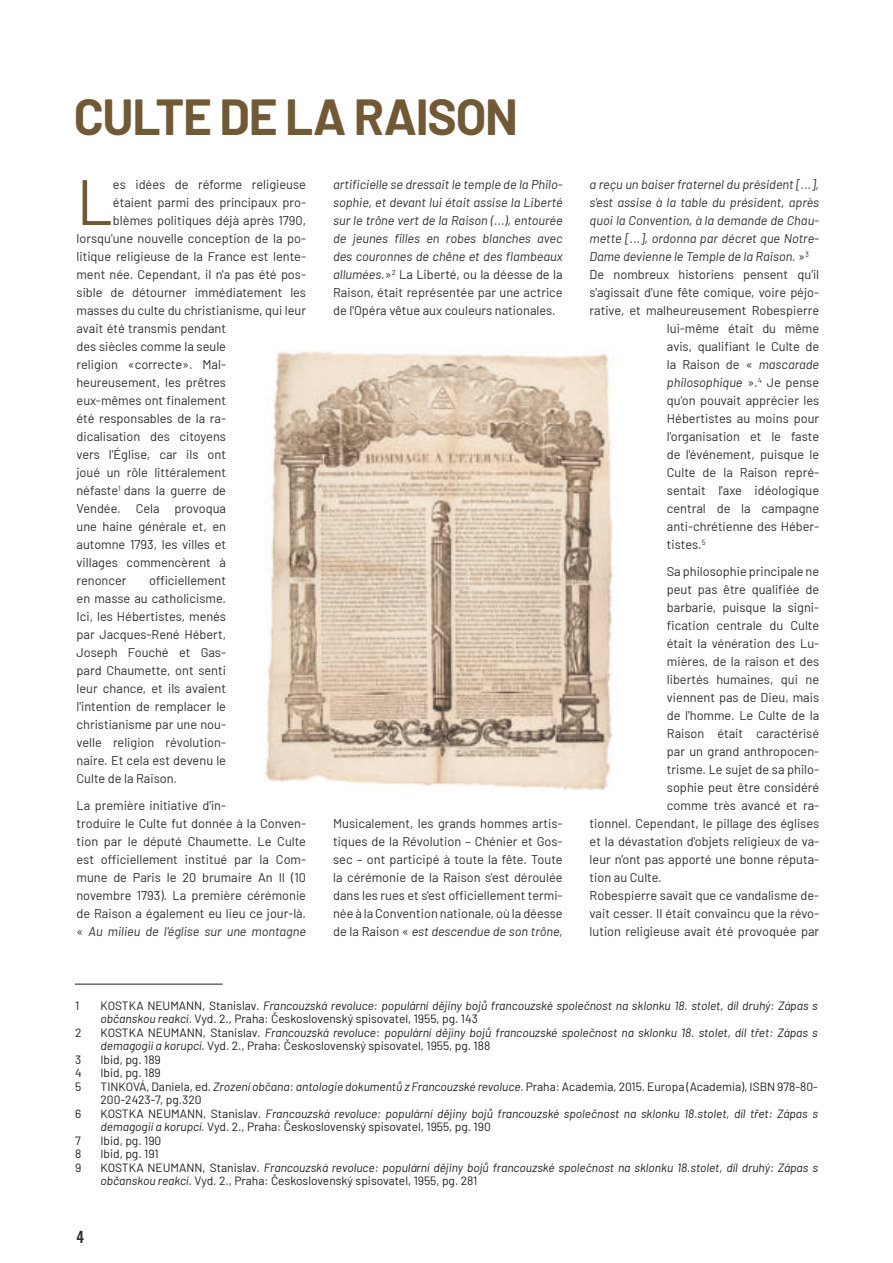
<style>
.page{position:relative;width:893px;height:1263px;background:#fff}
.page>*{position:absolute;margin:0;border:0;box-sizing:border-box;transform-origin:0 0}
.t1{font:64.2px "Barlow";color:#715935}
.t2{font:700 49.5px "Barlow";letter-spacing:-.025em;color:#715935}
.t3{font:500 15px "Oswald";color:#2e2d2c}
.t4{font:12.75px/18px "Barlow";color:#2e2d2c;text-align:justify}
.t5{font:italic 12.75px/18px "Barlow";color:#2e2d2c;text-align:justify}
.t6{font:italic 12px/13.5px "Barlow";color:#1d1d1b}
.t7{font:12px/13.5px "Barlow";color:#1d1d1b}
.s1{font-style:italic}
.s2{font-style:normal}
</style>
<div class="page">
<hr style="left:75px;top:984px;width:148px;height:1px;background:#1d1d1b">
<img style="left:265px;top:351px;width:348px;height:440px">
<h2 class="t2" style="left:74px;top:98px;width:446px">CULTE DE LA RAISON</h2>
<h1 class="t1" style="left:77px;top:155px;width:38px">L</h1>
<p class="t4" style="left:113px;top:174px;width:195px">es idées de réforme religieuse</p>
<p class="t4" style="left:113px;top:195px;width:195px">étaient parmi des principaux pro-</p>
<p class="t4" style="left:113px;top:210px;width:195px">blèmes politiques déjà après 1790,</p>
<p class="t4" style="left:77px;top:228px;width:231px">lorsqu'une nouvelle conception de la po-</p>
<p class="t4" style="left:77px;top:246px;width:231px">litique religieuse de la France est lente-</p>
<p class="t4" style="left:77px;top:264px;width:231px">ment née. Cependant, il n'a pas été pos-</p>
<p class="t4" style="left:77px;top:285px;width:231px">sible de détourner immédiatement les</p>
<p class="t4" style="left:77px;top:300px;width:231px">masses du culte du christianisme, qui leur</p>
<p class="t4" style="left:77px;top:318px;width:151px">avait été transmis pendant</p>
<p class="t4" style="left:77px;top:339px;width:151px">des siècles comme la seule</p>
<p class="t4" style="left:77px;top:354px;width:151px">religion «correcte». Mal-</p>
<p class="t4" style="left:77px;top:372px;width:151px">heureusement, les prêtres</p>
<p class="t4" style="left:77px;top:390px;width:151px">eux-mêmes ont finalement</p>
<p class="t4" style="left:77px;top:411px;width:151px">été responsables de la ra-</p>
<p class="t4" style="left:77px;top:429px;width:151px">dicalisation des citoyens</p>
<p class="t4" style="left:77px;top:444px;width:151px">vers l'Église, car ils ont</p>
<p class="t4" style="left:77px;top:462px;width:151px">joué un rôle littéralement</p>
<p class="t4" style="left:77px;top:483px;width:151px">néfaste<sup>1</sup> dans la guerre de</p>
<p class="t4" style="left:77px;top:498px;width:151px">Vendée. Cela provoqua</p>
<p class="t4" style="left:77px;top:516px;width:151px">une haine générale et, en</p>
<p class="t4" style="left:77px;top:534px;width:151px">automne 1793, les villes et</p>
<p class="t4" style="left:77px;top:552px;width:151px">villages commencèrent à</p>
<p class="t4" style="left:77px;top:570px;width:51px">renoncer</p>
<p class="t4" style="left:77px;top:570px;width:151px;text-indent:73px">officiellement en masse au catholicisme.<br>Ici, les Hébertistes, menés par Jacques-René Hébert, Joseph Fouché et Gas&shy;pard Chaumette, ont senti leur chance, et ils avaient l'intention de remplacer le christianisme par une nou&shy;velle religion révolution&shy;naire. Et cela est devenu le Culte de la Raison.</p>
<p class="t4" style="left:77px;top:795px;width:231px;text-align:left">La première initiative d'in-<br>troduire le Culte fut donnée à la Conven&shy;tion par le député Chaumette. Le Culte est officiellement institué par la Com&shy;mune de Paris le 20 brumaire An II (10 novembre 1793). La première cérémonie de Raison a également eu lieu ce jour-là. « <span class="s1">Au milieu de l'église sur une montagne</span></p>
<p class="t5" style="left:333px;top:174px;width:231px">artificielle se dressait le temple de la Philo&shy;sophie, et devant lui était assise la Liberté sur le trône vert de la Raison (...), entourée de jeunes filles en robes blanches avec des couronnes de chêne et des flambeaux allumées<span class="s2">.»</span><sup>2</sup> <span class="s2">La Liberté, ou la déesse de la Raison, était représentée par une actrice de l'Opéra vêtue aux couleurs nationales.</span></p>
<p class="t4" style="left:333px;top:813px;width:231px">Musicalement, les grands hommes artis&shy;tiques de la Révolution – Chénier et Gos&shy;sec – ont participé à toute la fête. Toute la cérémonie de la Raison s'est déroulée dans les rues et s'est officiellement termi&shy;née à la Convention nationale, où la déesse de la Raison « <span class="s1">est descendue de son trône,</span></p>
<p class="t5" style="left:590px;top:176px;width:231px">a reçu un baiser fraternel du président [...],</p>
<p class="t5" style="left:590px;top:194px;width:231px">s'est assise à la table du président, après</p>
<p class="t5" style="left:590px;top:212px;width:231px">quoi la Convention, à la demande de Chau-</p>
<p class="t5" style="left:590px;top:230px;width:231px">mette [...], ordonna par décret que Notre-</p>
<p class="t5" style="left:590px;top:248px;width:221px">Dame devienne le Temple de la Raison. <span class="s2">»</span><sup>3</sup></p>
<p class="t4" style="left:590px;top:264px;width:231px">De nombreux historiens pensent qu'il</p>
<p class="t4" style="left:590px;top:282px;width:231px">s'agissait d'une fête comique, voire péjo-</p>
<p class="t4" style="left:590px;top:300px;width:231px">rative, et malheureusement Robespierre</p>
<p class="t4" style="left:667px;top:321px;width:154px">lui-même était du même</p>
<p class="t4" style="left:667px;top:336px;width:154px">avis, qualifiant le Culte de</p>
<p class="t4" style="left:667px;top:354px;width:154px">la Raison de « <span class="s1">mascarade</span></p>
<p class="t5" style="left:667px;top:374px;width:154px">philosophique <span class="s2">».</span><sup>4</sup> <span class="s2">Je pense</span></p>
<p class="t4" style="left:667px;top:390px;width:154px">qu'on pouvait apprécier les</p>
<p class="t4" style="left:667px;top:408px;width:154px">Hébertistes au moins pour</p>
<p class="t4" style="left:667px;top:426px;width:154px">l'organisation et le faste</p>
<p class="t4" style="left:667px;top:444px;width:154px">de l'événement, puisque le</p>
<p class="t4" style="left:667px;top:462px;width:154px">Culte de la Raison repré-</p>
<p class="t4" style="left:667px;top:480px;width:154px">sentait l'axe idéologique</p>
<p class="t4" style="left:667px;top:498px;width:154px">central de la campagne</p>
<p class="t4" style="left:667px;top:516px;width:154px">anti-chrétienne des Héber-</p>
<p class="t4" style="left:667px;top:534px;width:40px">tistes.<sup>5</sup></p>
<p class="t4" style="left:667px;top:561px;width:154px">Sa philosophie principale ne</p>
<p class="t4" style="left:667px;top:579px;width:154px">peut pas être qualifiée de</p>
<p class="t4" style="left:667px;top:597px;width:154px">barbarie, puisque la signi-</p>
<p class="t4" style="left:667px;top:615px;width:154px">fication centrale du Culte</p>
<p class="t4" style="left:667px;top:633px;width:154px">était la vénération des Lu-</p>
<p class="t4" style="left:667px;top:651px;width:154px">mières, de la raison et des</p>
<p class="t4" style="left:667px;top:669px;width:154px">libertés humaines, qui ne</p>
<p class="t4" style="left:667px;top:687px;width:154px">viennent pas de Dieu, mais</p>
<p class="t4" style="left:667px;top:705px;width:154px">de l'homme. Le Culte de la</p>
<p class="t4" style="left:667px;top:726px;width:154px">Raison était caractérisé</p>
<p class="t4" style="left:667px;top:741px;width:154px">par un grand anthropocen-</p>
<p class="t4" style="left:667px;top:759px;width:154px">trisme. Le sujet de sa philo-</p>
<p class="t4" style="left:667px;top:780px;width:154px">sophie peut être considéré</p>
<p class="t4" style="left:667px;top:795px;width:154px">comme très avancé et ra-</p>
<p class="t4" style="left:590px;top:813px;width:231px">tionnel. Cependant, le pillage des églises</p>
<p class="t4" style="left:590px;top:831px;width:231px">et la dévastation d'objets religieux de va-</p>
<p class="t4" style="left:590px;top:852px;width:231px">leur n’ont pas apporté une bonne réputa-</p>
<p class="t4" style="left:590px;top:867px;width:74px">tion au Culte.</p>
<p class="t4" style="left:590px;top:885px;width:231px">Robespierre savait que ce vandalisme de-</p>
<p class="t4" style="left:590px;top:903px;width:231px">vait cesser. Il était convaincu que la révo-</p>
<p class="t4" style="left:590px;top:921px;width:231px">lution religieuse avait été provoquée par</p>
<p class="t7" style="left:75px;top:998px;width:6px">1</p>
<p class="t6" style="left:101px;top:998px;width:719px"><span class="s2">KOSTKA NEUMANN, Stanislav.</span> Francouzská revoluce: populární dějiny bojů francouzské společnost na sklonku 18. stolet, díl druhý: Zápas s občanskou reakcí<span class="s2">. Vyd. 2., Praha: Československý spisovatel, 1955, pg. 143</span></p>
<p class="t7" style="left:75px;top:1025px;width:8px">2</p>
<p class="t6" style="left:101px;top:1027px;width:719px"><span class="s2">KOSTKA NEUMANN, Stanislav.</span> Francouzská revoluce<span class="s2">:</span> populární dějiny bojů francouzské společnost na sklonku 18. stolet, díl třet: Zápas s demagogií a korupcí. <span class="s2">Vyd. 2., Praha: Československý spisovatel, 1955, pg. 188</span></p>
<p class="t7" style="left:75px;top:1052px;width:8px">3</p>
<p class="t7" style="left:101px;top:1052px;width:62px">Ibid, pg. 189</p>
<p class="t7" style="left:75px;top:1065px;width:8px">4</p>
<p class="t7" style="left:101px;top:1065px;width:62px">Ibid, pg. 189</p>
<p class="t7" style="left:75px;top:1079px;width:8px">5</p>
<p class="t7" style="left:101px;top:1079px;width:719px">TINKOVÁ, Daniela, ed. <span class="s1">Zrození občana: antologie dokumentů z Francouzské revoluce.</span> Praha: Academia, 2015. Europa (Academia), ISBN 978-80-<br>200-2423-7, pg.320</p>
<p class="t7" style="left:75px;top:1106px;width:8px">6</p>
<p class="t6" style="left:101px;top:1106px;width:719px"><span class="s2">KOSTKA NEUMANN, Stanislav.</span> Francouzská revoluce: populární dějiny bojů francouzské společnost na sklonku 18.stolet, díl třet: Zápas s demagogií a korupcí. <span class="s2">Vyd. 2., Praha: Československý spisovatel, 1955, pg. 190</span></p>
<p class="t7" style="left:75px;top:1133px;width:7px">7</p>
<p class="t7" style="left:101px;top:1133px;width:62px">Ibid, pg. 190</p>
<p class="t7" style="left:75px;top:1146px;width:8px">8</p>
<p class="t7" style="left:101px;top:1146px;width:60px">Ibid, pg. 191</p>
<p class="t7" style="left:75px;top:1160px;width:8px">9</p>
<p class="t6" style="left:101px;top:1160px;width:719px"><span class="s2">KOSTKA NEUMANN, Stanislav.</span> Francouzská revoluce: populární dějiny bojů francouzské společnost na sklonku 18.stolet, díl druhý: Zápas s občanskou reakcí. <span class="s2">Vyd. 2., Praha: Československý spisovatel, 1955, pg. 281</span></p>
<p class="t3" style="left:77px;top:1229px;width:9px">4</p>
</div>
